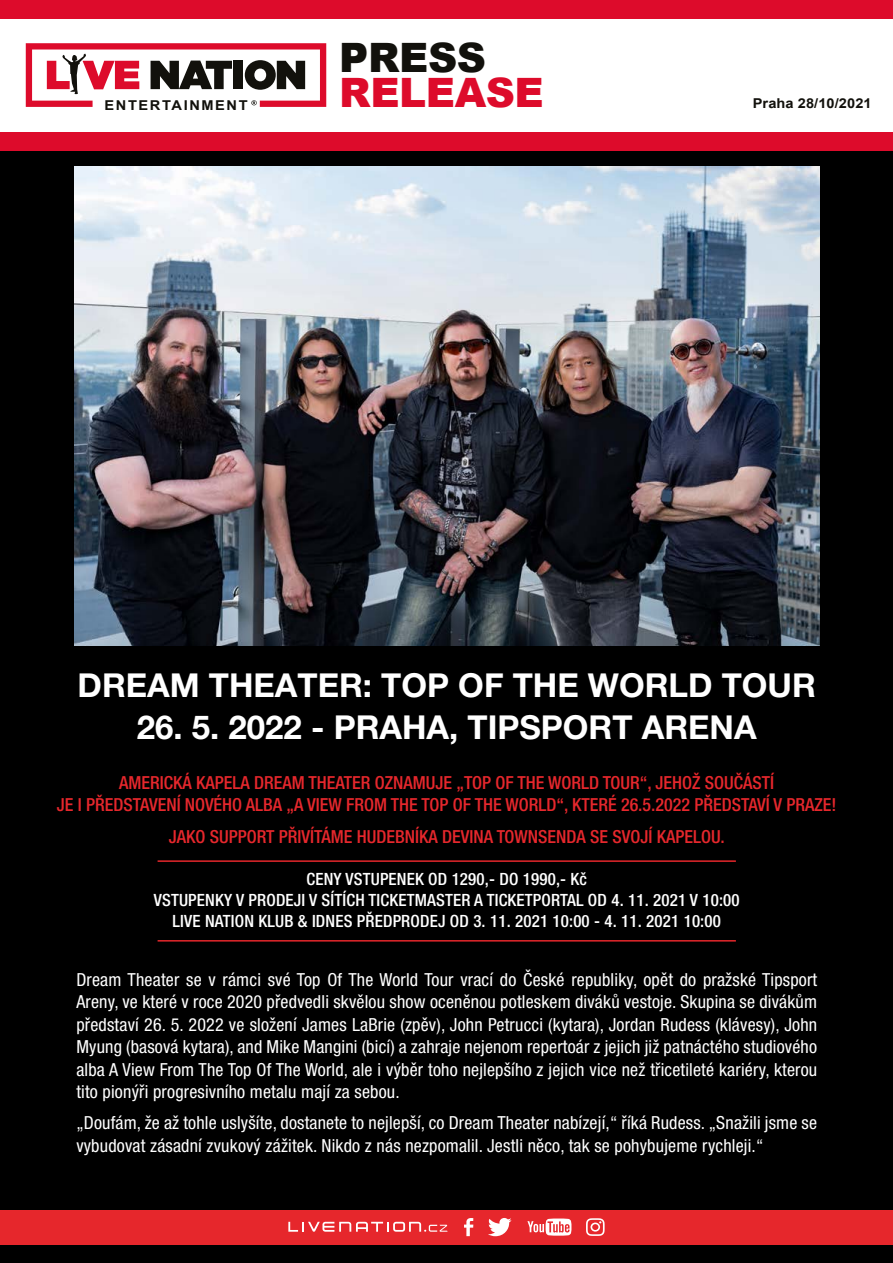
<style>
.page{position:relative;width:893px;height:1263px;background:#fff}
.page>*{position:absolute;margin:0;border:0;box-sizing:border-box;transform-origin:0 0}
.t1{font:900 40.5px "Arial";letter-spacing:-.01em;color:#dd0b2b}
.t2{font:900 40.5px "Arial";letter-spacing:-.01em;color:#12110c}
.t3{font:700 33px "Helvetica Neue LT Pro";color:#fff}
.t4{font:condensed 18px/22.5px "Helvetica Neue LT Pro";letter-spacing:.01em;color:#fff;text-align:justify}
.t5{font:500 condensed 18px/22.5px "Helvetica Neue LT Pro";color:#e6272c;text-align:center}
.t6{font:500 condensed 16.95px/21px "Helvetica Neue LT Pro";letter-spacing:.01em;color:#fff;text-align:center}
.t7{font:700 13.65px "Arial";letter-spacing:.005em;color:#12110c;scale:1.08 1}
.t8{font:700 13.65px "Arial";letter-spacing:.11em;color:#12110c;scale:1.08 1}
</style>
<div class="page">
<div style="left:0;top:137px;width:893px;height:1126px;background:#000"></div>
<svg style="left:26px;top:43px;width:300px;height:64px"></svg>
<div style="left:0;top:0;width:893px;height:19px;background:#dd0b2b"></div>
<div style="left:0;top:132px;width:893px;height:19px;background:#dd0b2b"></div>
<img style="left:74px;top:167px;width:745px;height:479px">
<hr style="left:158px;top:860px;width:578px;height:2px;background:#e6272c">
<hr style="left:158px;top:940px;width:578px;height:1px;background:#e6272c">
<div style="left:0;top:1210px;width:893px;height:34px;background:#e6272c"></div>
<svg style="left:288px;top:1222px;width:16px;height:10px"></svg>
<svg style="left:322px;top:1222px;width:126px;height:10px"></svg>
<svg style="left:464px;top:1218px;width:9px;height:18px"></svg>
<svg style="left:488px;top:1218px;width:24px;height:18px"></svg>
<svg style="left:527px;top:1218px;width:44px;height:17px"></svg>
<svg style="left:586px;top:1218px;width:19px;height:18px"></svg>
<p class="t8" style="left:104px;top:96px;width:134px">ENTERTAINMENT</p>
<h1 class="t2" style="left:339px;top:28px;width:148px">PRESS</h1>
<h1 class="t1" style="left:339px;top:63px;width:206px">RELEASE</h1>
<p class="t7" style="left:753px;top:94px;width:112px">Praha 28/10/2021</p>
<h2 class="t3" style="left:78px;top:664px;width:740px">DREAM THEATER: TOP OF THE WORLD TOUR</h2>
<h2 class="t3" style="left:137px;top:707px;width:621px">26. 5. 2022 - PRAHA, TIPSPORT ARENA</h2>
<p class="t5" style="left:57px;top:771px;width:781px">AMERICKÁ KAPELA DREAM THEATER OZNAMUJE „TOP OF THE WORLD TOUR“, JEHOŽ SOUČÁSTÍ<br>JE I PŘEDSTAVENÍ NOVÉHO ALBA „A VIEW FROM THE TOP OF THE WORLD“, KTERÉ 26.5.2022 PŘEDSTAVÍ V PRAZE!</p>
<p class="t5" style="left:169px;top:825px;width:557px">JAKO SUPPORT PŘIVÍTÁME HUDEBNÍKA DEVINA TOWNSENDA SE SVOJÍ KAPELOU.</p>
<p class="t6" style="left:154px;top:868px;width:587px">CENY VSTUPENEK OD 1290,- DO 1990,- Kč<br>VSTUPENKY V PRODEJI V SÍTÍCH TICKETMASTER A TICKETPORTAL OD 4. 11. 2021 V 10:00<br>LIVE NATION KLUB &amp; IDNES PŘEDPRODEJ OD 3. 11. 2021 10:00 - 4. 11. 2021 10:00</p>
<p class="t4" style="left:76px;top:968px;width:742px">Dream Theater se v rámci své Top Of The World Tour vrací do České republiky, opět do pražské Tipsport Areny, ve které v roce 2020 předvedli skvělou show oceněnou potleskem diváků vestoje. Skupina se divákům představí 26. 5. 2022 ve složení James LaBrie (zpěv), John Petrucci (kytara), Jordan Rudess (klávesy), John Myung (basová kytara), and Mike Mangini (bicí) a zahraje nejenom repertoár z jejich již patnáctého studiového alba A View From The Top Of The World, ale i výběr toho nejlepšího z jejich vice než třicetileté kariéry, kterou tito pionýři progresivního metalu mají za sebou.</p>
<p class="t4" style="left:76px;top:1111px;width:742px">„Doufám, že až tohle uslyšíte, dostanete to nejlepší, co Dream Theater nabízejí,“ říká Rudess. „Snažili jsme se vybudovat zásadní zvukový zážitek. Nikdo z nás nezpomalil. Jestli něco, tak se pohybujeme rychleji.“</p>
</div>
